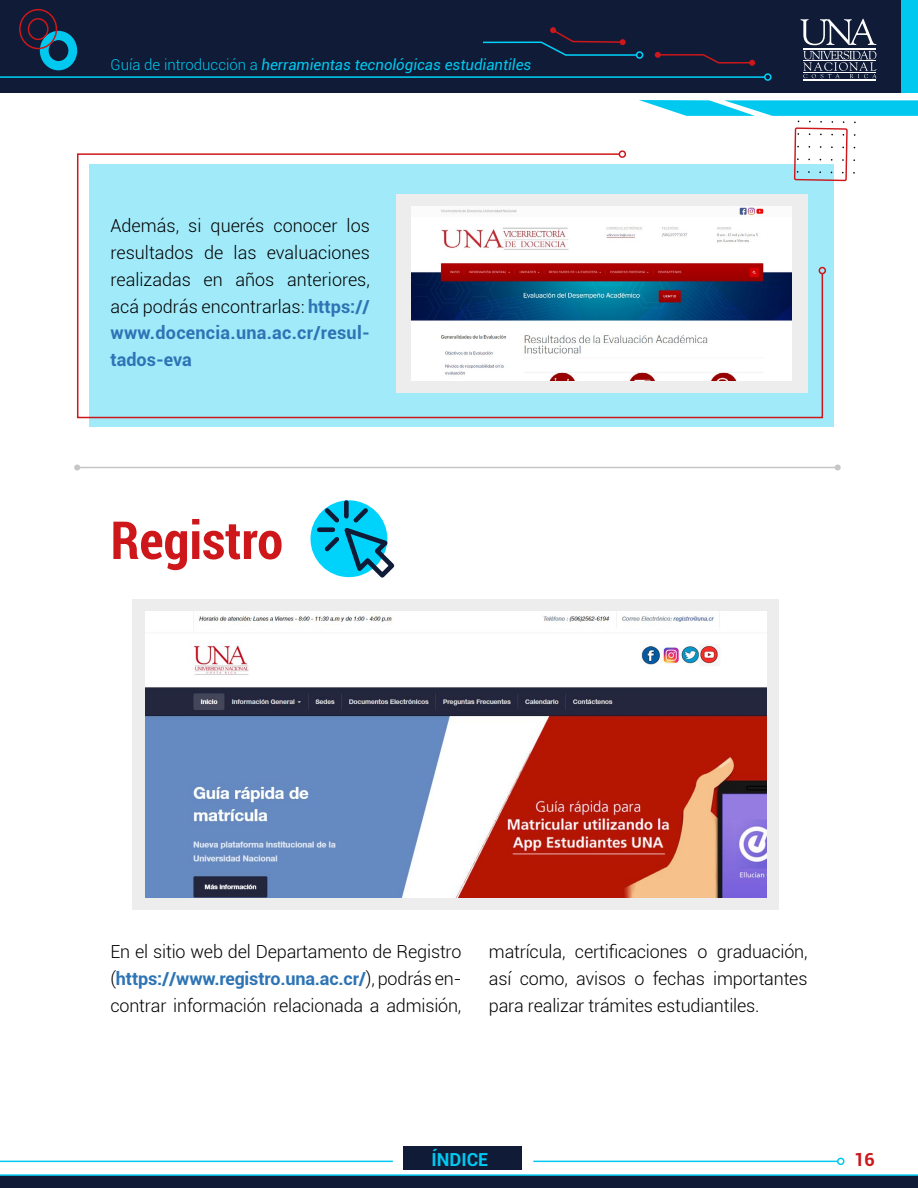
<style>
.page{position:relative;width:918px;height:1188px;background:#fff}
.page>*{position:absolute;margin:0;border:0;box-sizing:border-box;transform-origin:0 0}
.t1{font:700 condensed 52.5px "Roboto";color:#cd171a}
.t2{font:300 18px/26.7px "Roboto";letter-spacing:-.01em;color:#000;text-align:justify}
.t3{font:700 18px "Roboto";color:#01c8ef}
.t4{font:700 18px "Roboto";color:#cd171a}
.t5{font:italic 15px "Roboto";color:#01c8ef}
.s1{font-weight:300;font-style:normal}
.s2{font-weight:700;color:#2e74b5}
</style>
<div class="page">
<div style="left:0;top:0;width:918px;height:93px;background:#101b37"></div>
<hr style="left:0;top:76px;width:765px;height:2px;background:#00d3fb">
<svg style="left:19px;top:8px;width:58px;height:62px"></svg>
<svg style="left:0;top:1174px;width:918px;height:14px;background:#14334f"></svg>
<hr style="left:533px;top:1161px;width:305px;height:1px;background:#01c8ef">
<div style="left:837px;top:1158px;width:8px;height:7px;border:2px solid #01c8ef;border-radius:50%"></div>
<hr style="left:0;top:1161px;width:393px;height:1px;background:#01c8ef">
<div style="left:403px;top:1146px;width:118px;height:24px;background:#101b37"></div>
<div style="left:133px;top:599px;width:646px;height:311px;background:#ededed"></div>
<div style="left:89px;top:164px;width:744px;height:263px;background:#a1eaf9"></div>
<svg style="left:77px;top:153px;width:747px;height:266px"></svg>
<img style="left:412px;top:207px;width:379px;height:174px">
<img style="left:145px;top:611px;width:622px;height:286px">
<svg style="left:482px;top:0;width:436px;height:344px"></svg>
<div style="left:311px;top:500px;width:76px;height:77px;background:#00d3fb;border-radius:50%"></div>
<svg style="left:317px;top:500px;width:78px;height:78px"></svg>
<hr style="left:77px;top:467px;width:761px;height:1px;background:#c6c6c6">
<svg style="left:74px;top:465px;width:6px;height:6px"></svg>
<svg style="left:835px;top:465px;width:6px;height:6px"></svg>
<p class="t5" style="left:111px;top:54px;width:422px"><span class="s1">Guía de introducción a</span> herramientas tecnológicas estudiantiles</p>
<p class="t2" style="left:111px;top:212px;width:261px">Además, si querés conocer los resultados de las evaluaciones realizadas en años anteriores, acá podrás encontrarlas: <span class="s2">https:// www.docencia.una.ac.cr/resul&shy;tados-eva</span></p>
<h1 class="t1" style="left:111px;top:503px;width:174px">Registro</h1>
<p class="t2" style="left:111px;top:938px;width:352px">En el sitio web del Departamento de Registro (<span class="s2">https://www.registro.una.ac.cr/</span>), podrás en&shy;contrar información relacionada a admisión,</p>
<p class="t2" style="left:489px;top:938px;width:320px">matrícula, certificaciones o graduación, así como, avisos o fechas importantes para realizar trámites estudiantiles.</p>
<p class="t3" style="left:432px;top:1147px;width:58px">ÍNDICE</p>
<p class="t4" style="left:854px;top:1146px;width:22px">16</p>
</div>
